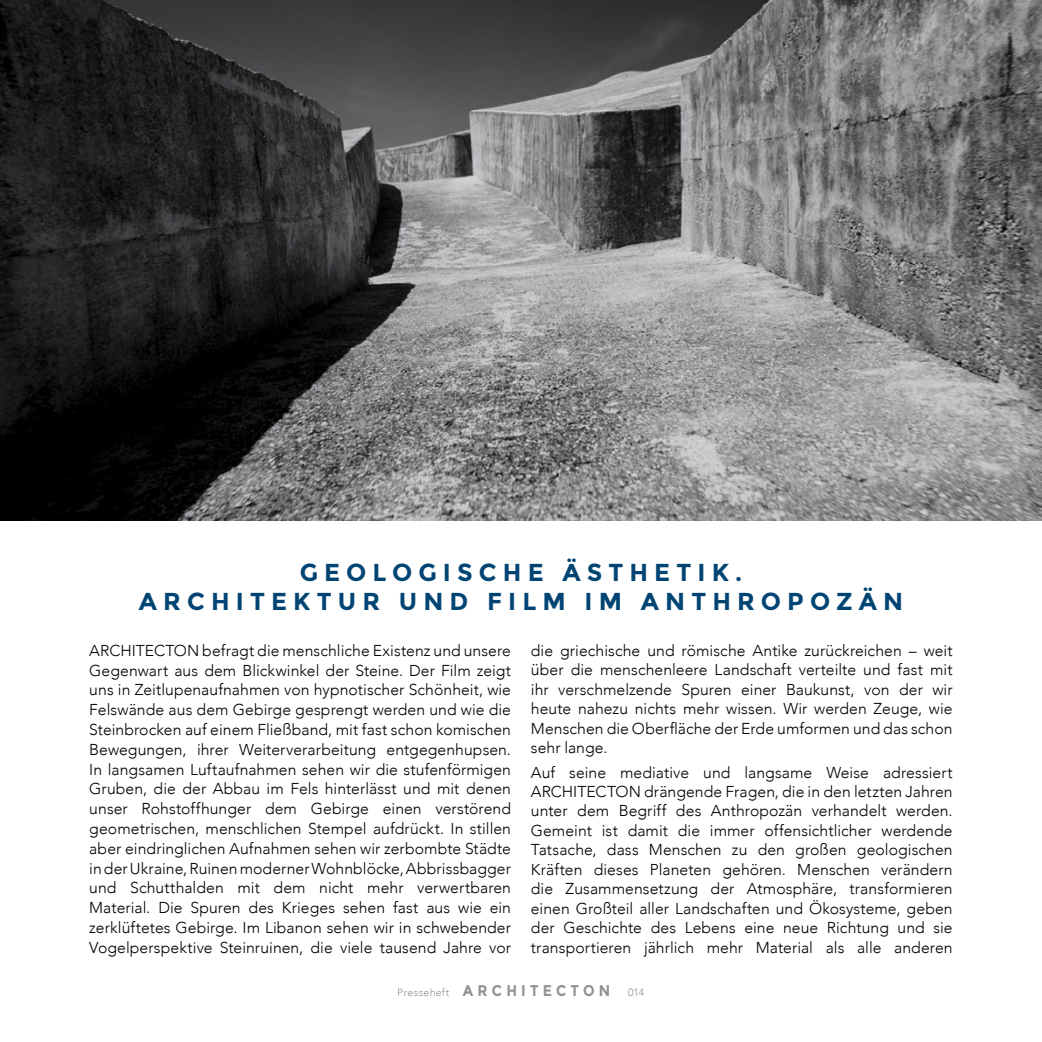
<style>
.page{position:relative;width:1042px;height:1042px;background:#fff}
.page>*{position:absolute;margin:0;border:0;box-sizing:border-box;transform-origin:0 0}
.t1{font:700 24.5px/29.4px "Montserrat";letter-spacing:.25em;color:#004474;text-align:center}
.t2{font:300 15.75px/19.8px "Avenir";letter-spacing:.005em;color:#000;text-align:justify}
.t3{font:700 15.58px "Montserrat";letter-spacing:.3em;color:#929292;scale:.9 1}
.t4{font:300 10.5px "Avenir";color:#929292}
.s1{font-family:"Avenir";font-weight:300;font-size:10.5px}
</style>
<div class="page">
<img style="left:0;top:0;width:1042px;height:521px">
<h1 class="t1" style="left:139px;top:558px;width:766px">GEOLOGISCHE ÄSTHETIK.<br>ARCHITEKTUR UND FILM IM ANTHROPOZÄN</h1>
<p class="t2" style="left:89px;top:640px;width:423px">ARCHITECTON befragt die menschliche Existenz und unsere Gegenwart aus dem Blickwinkel der Steine. Der Film zeigt uns in Zeitlupenaufnahmen von hypnotischer Schönheit, wie Felswände aus dem Gebirge gesprengt werden und wie die Steinbrocken auf einem Fließband, mit fast schon komischen Bewegungen, ihrer Weiterverarbeitung entgegenhupsen.<br>In langsamen Luftaufnahmen sehen wir die stufenförmigen Gruben, die der Abbau im Fels hinterlässt und mit denen unser Rohstoffhunger dem Gebirge einen verstörend geometrischen, menschlichen Stempel aufdrückt. In stillen aber eindringlichen Aufnahmen sehen wir zerbombte Städte in der Ukraine, Ruinen moderner Wohnblöcke, Abbrissbagger und Schutthalden mit dem nicht mehr verwertbaren Material. Die Spuren des Krieges sehen fast aus wie ein zerklüftetes Gebirge. Im Libanon sehen wir in schwebender Vogelperspektive Steinruinen, die viele tausend Jahre vor</p>
<p class="t2" style="left:531px;top:641px;width:423px">die griechische und römische Antike zurückreichen – weit über die menschenleere Landschaft verteilte und fast mit ihr verschmelzende Spuren einer Baukunst, von der wir heute nahezu nichts mehr wissen. Wir werden Zeuge, wie Menschen die Oberfläche der Erde umformen und das schon sehr lange.</p>
<p class="t2" style="left:531px;top:762px;width:423px">Auf seine mediative und langsame Weise adressiert ARCHITECTON drängende Fragen, die in den letzten Jahren unter dem Begriff des Anthropozän verhandelt werden.<br>Gemeint ist damit die immer offensichtlicher werdende Tatsache, dass Menschen zu den großen geologischen Kräften dieses Planeten gehören. Menschen verändern die Zusammensetzung der Atmosphäre, transformieren einen Großteil aller Landschaften und Ökosysteme, geben der Geschichte des Lebens eine neue Richtung und sie transportieren jährlich mehr Material als alle anderen</p>
<p class="t3" style="left:398px;top:981px;width:238px"><span class="s1">Presseheft</span> ARCHITECTON</p>
<p class="t4" style="left:628px;top:986px;width:18px">014</p>
</div>
